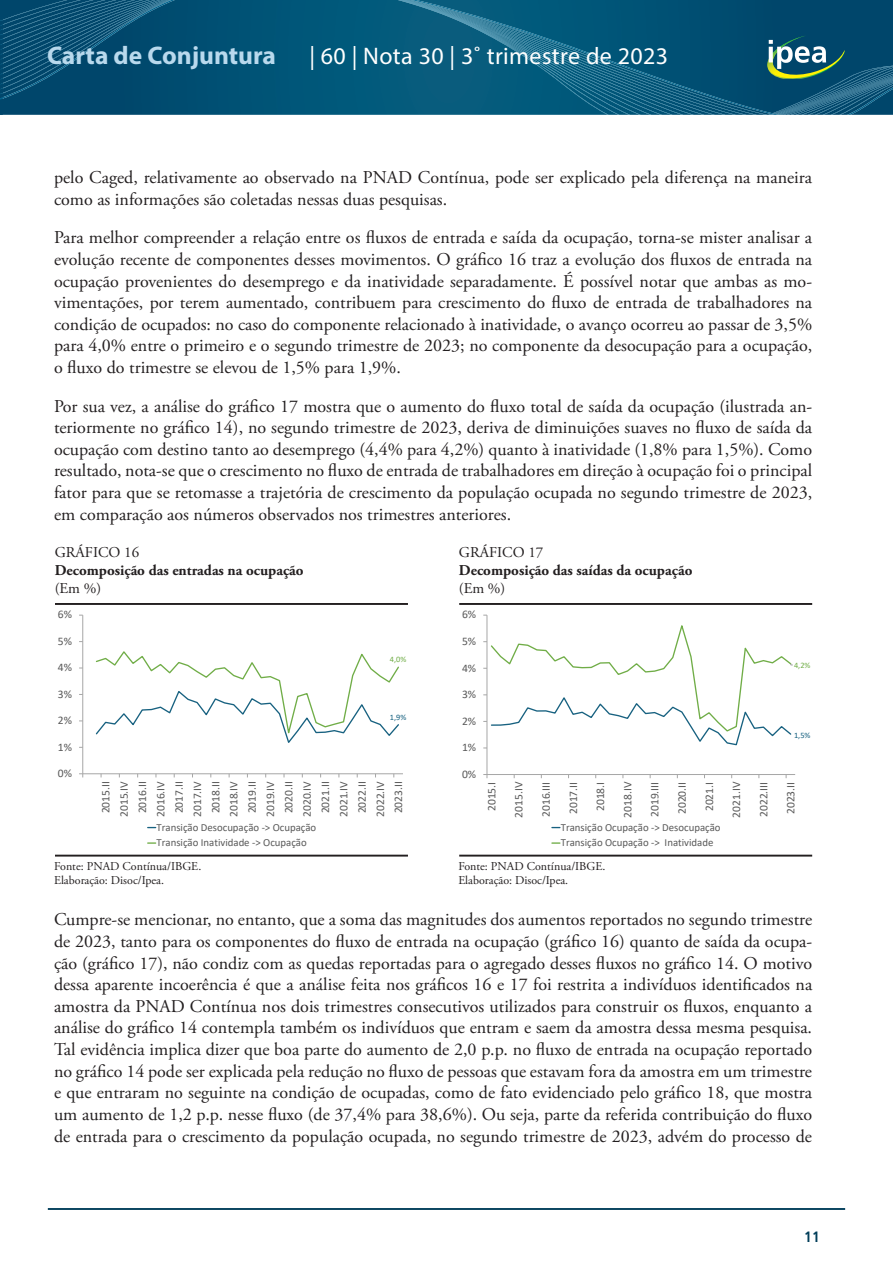
<style>
.page{position:relative;width:893px;height:1263px;background:#fff}
.page>*{position:absolute;margin:0;border:0;box-sizing:border-box;transform-origin:0 0}
.t1{font:700 25.5px "Myriad Pro";color:#b9d9ed}
.t2{font:24px "Myriad Pro";letter-spacing:.015em;color:#fff}
.corpo_de_texto{font:18px/21.6px "Adobe Garamond Pro";color:#231f20;text-align:justify}
.t3{font:700 15px "Adobe Garamond Pro";color:#231f20}
.t4{font:15px "Adobe Garamond Pro";color:#231f20}
.t5{font:700 condensed 15px "Frutiger LT Pro";color:#013d59}
.t6{font:12px "Adobe Garamond Pro";color:#231f20}
.t7{font:11.55px/18.3px "Calibri";color:#595959;text-align:center}
.t8{font:10.8px/15.5px "Calibri";color:#595959}
.t9{font:8.25px "Calibri";color:#176180}
.t10{font:8.25px "Calibri";color:#70ad47}
</style>
<div class="page">
<hr style="left:48px;top:1208px;width:797px;height:2px;background:#013d59">
<div style="left:175px;top:0;width:223px;height:115px;background:#005578"></div>
<svg style="left:0;top:0;width:175px;height:115px;background:#084e72"></svg>
<svg style="left:398px;top:0;width:495px;height:115px;background:#0d5a7a"></svg>
<hr style="left:459px;top:855px;width:353px;height:1px;background:#231f20">
<hr style="left:459px;top:603px;width:353px;height:2px;background:#231f20">
<hr style="left:487px;top:615px;width:1px;height:159px;background:#a6a6a6">
<hr style="left:487px;top:774px;width:308px;height:1px;background:#a6a6a6">
<svg style="left:483px;top:615px;width:310px;height:134px"></svg>
<svg style="left:552px;top:842px;width:8px;height:2px"></svg>
<hr style="left:55px;top:855px;width:353px;height:1px;background:#231f20">
<hr style="left:55px;top:603px;width:353px;height:2px;background:#231f20">
<hr style="left:83px;top:615px;width:1px;height:159px;background:#a6a6a6">
<hr style="left:83px;top:773px;width:320px;height:1px;background:#a6a6a6">
<svg style="left:79px;top:773px;width:5px;height:4px"></svg>
<svg style="left:95px;top:651px;width:304px;height:92px"></svg>
<svg style="left:148px;top:842px;width:8px;height:2px"></svg>
<h1 class="t1" style="left:47px;top:39px;width:230px">Carta de Conjuntura</h1>
<h2 class="t2" style="left:309px;top:41px;width:360px">| 60 | Nota 30 | 3˚ trimestre de 2023</h2>
<p class="corpo_de_texto" style="left:54px;top:167px;width:760px">pelo Caged, relativamente ao observado na PNAD Contínua, pode ser explicado pela diferença na maneira como as informações são coletadas nessas duas pesquisas.</p>
<p class="corpo_de_texto" style="left:54px;top:227px;width:760px">Para melhor compreender a relação entre os fluxos de entrada e saída da ocupação, torna-se mister analisar a evolução recente de componentes desses movimentos. O gráfico 16 traz a evolução dos fluxos de entrada na ocupação provenientes do desemprego e da inatividade separadamente. É possível notar que ambas as mo&shy;vimentações, por terem aumentado, contribuem para crescimento do fluxo de entrada de trabalhadores na condição de ocupados: no caso do componente relacionado à inatividade, o avanço ocorreu ao passar de 3,5% para 4,0% entre o primeiro e o segundo trimestre de 2023; no componente da desocupação para a ocupação, o fluxo do trimestre se elevou de 1,5% para 1,9%.</p>
<p class="corpo_de_texto" style="left:54px;top:396px;width:760px">Por sua vez, a análise do gráfico 17 mostra que o aumento do fluxo total de saída da ocupação (ilustrada an&shy;teriormente no gráfico 14), no segundo trimestre de 2023, deriva de diminuições suaves no fluxo de saída da ocupação com destino tanto ao desemprego (4,4% para 4,2%) quanto à inatividade (1,8% para 1,5%). Como resultado, nota-se que o crescimento no fluxo de entrada de trabalhadores em direção à ocupação foi o principal fator para que se retomasse a trajetória de crescimento da população ocupada no segundo trimestre de 2023, em comparação aos números observados nos trimestres anteriores.</p>
<p class="t4" style="left:55px;top:543px;width:86px">GRÁFICO 16</p>
<p class="t3" style="left:55px;top:562px;width:250px">Decomposição das entradas na ocupação</p>
<p class="t4" style="left:55px;top:579px;width:48px">(Em %)</p>
<p class="t4" style="left:459px;top:543px;width:86px">GRÁFICO 17</p>
<p class="t3" style="left:459px;top:562px;width:235px">Decomposição das saídas da ocupação</p>
<p class="t4" style="left:459px;top:579px;width:48px">(Em %)</p>
<p class="t7" style="left:58px;top:605px;width:16px">6%</p>
<p class="t7" style="left:462px;top:605px;width:16px">6%</p>
<p class="t7" style="left:58px;top:632px;width:16px">5%</p>
<p class="t7" style="left:462px;top:632px;width:16px">5%</p>
<p class="t7" style="left:58px;top:658px;width:16px">4%</p>
<p class="t10" style="left:390px;top:654px;width:18px">4,0%</p>
<p class="t7" style="left:462px;top:658px;width:16px">4%</p>
<p class="t10" style="left:794px;top:659px;width:18px">4,2%</p>
<p class="t7" style="left:58px;top:684px;width:16px">3%</p>
<p class="t7" style="left:462px;top:685px;width:16px">3%</p>
<p class="t7" style="left:58px;top:711px;width:16px">2%</p>
<p class="t9" style="left:390px;top:711px;width:18px">1,9%</p>
<p class="t7" style="left:462px;top:711px;width:16px">2%</p>
<p class="t9" style="left:794px;top:729px;width:18px">1,5%</p>
<p class="t7" style="left:58px;top:737px;width:16px">1%</p>
<p class="t7" style="left:462px;top:738px;width:16px">1%</p>
<p class="t7" style="left:58px;top:764px;width:16px">0%</p>
<p class="t7" style="left:462px;top:764px;width:16px">0%</p>
<p class="t7" style="left:96px;top:817px;width:37px;rotate:-90deg">2015.II<br>2015.IV<br>2016.II<br>2016.IV<br>2017.II<br>2017.IV<br>2018.II<br>2018.IV<br>2019.II<br>2019.IV<br>2020.II<br>2020.IV<br>2021.II<br>2021.IV<br>2022.II<br>2022.IV<br>2023.II</p>
<p class="t8" style="left:157px;top:819px;width:161px">Transição Desocupação -&gt; Ocupação<br>Transição Inatividade -&gt; Ocupação</p>
<p class="t7" style="left:482px;top:811px;width:31px;rotate:-90deg">2015.I</p>
<p class="t7" style="left:509px;top:818px;width:37px;rotate:-90deg">2015.IV</p>
<p class="t7" style="left:537px;top:817px;width:37px;rotate:-90deg">2016.III</p>
<p class="t7" style="left:564px;top:814px;width:34px;rotate:-90deg">2017.II</p>
<p class="t7" style="left:591px;top:811px;width:31px;rotate:-90deg">2018.I</p>
<p class="t7" style="left:618px;top:818px;width:37px;rotate:-90deg">2018.IV</p>
<p class="t7" style="left:645px;top:817px;width:37px;rotate:-90deg">2019.III</p>
<p class="t7" style="left:672px;top:814px;width:34px;rotate:-90deg">2020.II</p>
<p class="t7" style="left:700px;top:811px;width:31px;rotate:-90deg">2021.I</p>
<p class="t7" style="left:727px;top:818px;width:37px;rotate:-90deg">2021.IV</p>
<p class="t7" style="left:754px;top:817px;width:37px;rotate:-90deg">2022.III</p>
<p class="t7" style="left:781px;top:814px;width:34px;rotate:-90deg">2023.II</p>
<p class="t8" style="left:561px;top:819px;width:161px">Transição Ocupação -&gt; Desocupação<br>Transição Ocupação -&gt; Inatividade</p>
<p class="t6" style="left:54px;top:859px;width:149px">Fonte: PNAD Contínua/IBGE.</p>
<p class="t6" style="left:54px;top:873px;width:111px">Elaboração: Disoc/Ipea.</p>
<p class="t6" style="left:458px;top:859px;width:149px">Fonte: PNAD Contínua/IBGE.</p>
<p class="t6" style="left:458px;top:873px;width:111px">Elaboração: Disoc/Ipea.</p>
<p class="corpo_de_texto" style="left:54px;top:909px;width:760px">Cumpre-se mencionar, no entanto, que a soma das magnitudes dos aumentos reportados no segundo trimestre de 2023, tanto para os componentes do fluxo de entrada na ocupação (gráfico 16) quanto de saída da ocupa&shy;ção (gráfico 17), não condiz com as quedas reportadas para o agregado desses fluxos no gráfico 14. O motivo dessa aparente incoerência é que a análise feita nos gráficos 16 e 17 foi restrita a indivíduos identificados na amostra da PNAD Contínua nos dois trimestres consecutivos utilizados para construir os fluxos, enquanto a análise do gráfico 14 contempla também os indivíduos que entram e saem da amostra dessa mesma pesquisa.<br>Tal evidência implica dizer que boa parte do aumento de 2,0 p.p. no fluxo de entrada na ocupação reportado no gráfico 14 pode ser explicada pela redução no fluxo de pessoas que estavam fora da amostra em um trimestre e que entraram no seguinte na condição de ocupadas, como de fato evidenciado pelo gráfico 18, que mostra um aumento de 1,2 p.p. nesse fluxo (de 37,4% para 38,6%). Ou seja, parte da referida contribuição do fluxo de entrada para o crescimento da população ocupada, no segundo trimestre de 2023, advém do processo de</p>
<p class="t5" style="left:804px;top:1228px;width:17px">11</p>
</div>
